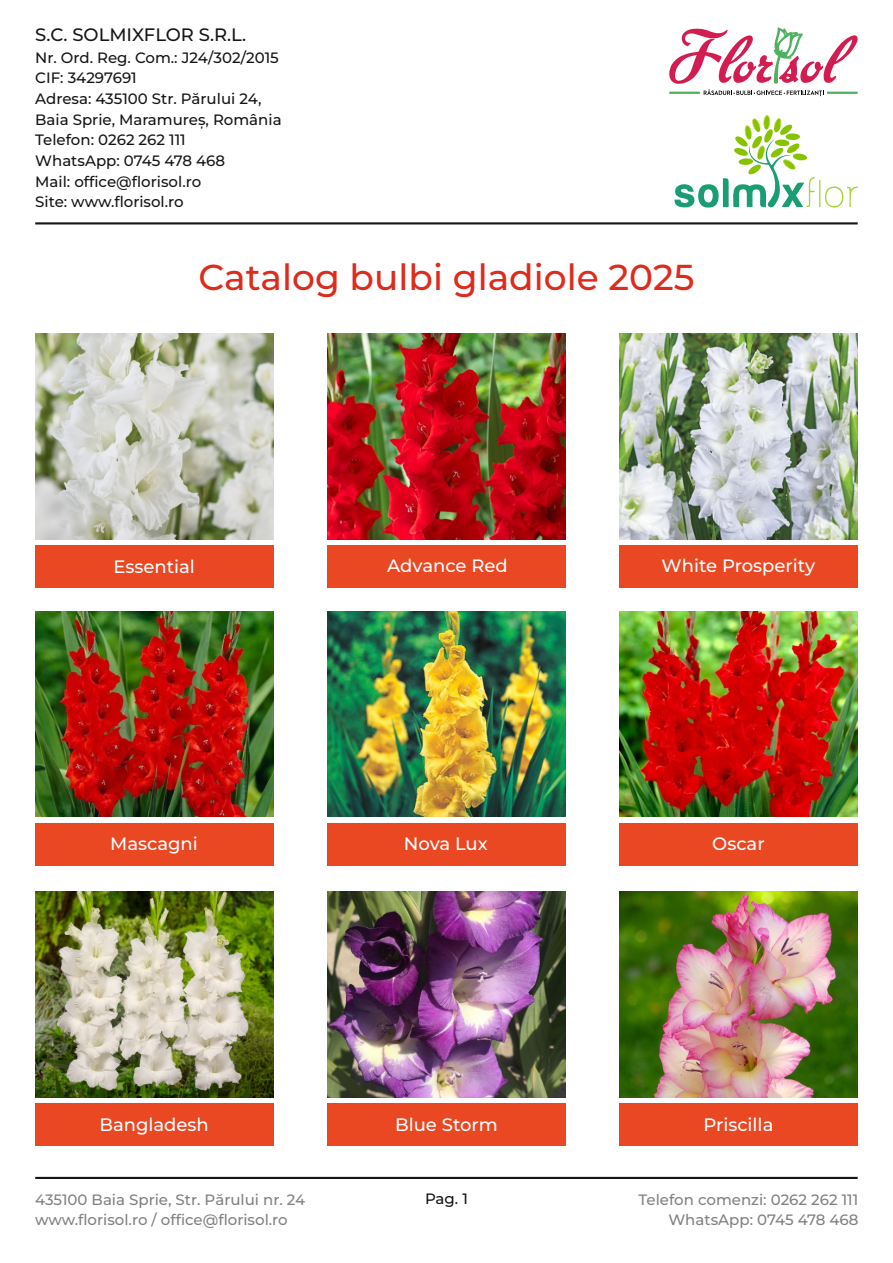
<style>
.page{position:relative;width:893px;height:1263px;background:#fff}
.page>*{position:absolute;margin:0;border:0;box-sizing:border-box;transform-origin:0 0}
.t1{font:500 36px "Montserrat";color:#dd2b1c}
.t2{font:500 18px "Montserrat";color:#fff}
.t3{font:500 18px "Montserrat";color:#151616}
.t4{font:500 15px/20.7px "Montserrat";color:#151616}
.t5{font:500 15px/20.7px "Montserrat";color:#818281}
</style>
<div class="page">
<img style="left:35px;top:334px;width:238px;height:205px">
<div style="left:35px;top:546px;width:238px;height:42px;background:#ea4823"></div>
<img style="left:328px;top:334px;width:238px;height:205px">
<div style="left:328px;top:545px;width:238px;height:43px;background:#ea4823"></div>
<img style="left:620px;top:334px;width:238px;height:205px">
<div style="left:620px;top:545px;width:238px;height:43px;background:#ea4823"></div>
<img style="left:620px;top:611px;width:238px;height:206px">
<div style="left:620px;top:823px;width:238px;height:43px;background:#ea4823"></div>
<img style="left:328px;top:611px;width:238px;height:206px">
<div style="left:328px;top:823px;width:238px;height:43px;background:#ea4823"></div>
<img style="left:35px;top:611px;width:238px;height:206px">
<div style="left:35px;top:823px;width:238px;height:43px;background:#ea4823"></div>
<img style="left:35px;top:892px;width:238px;height:205px">
<div style="left:35px;top:1103px;width:238px;height:43px;background:#ea4823"></div>
<img style="left:328px;top:892px;width:238px;height:205px">
<div style="left:328px;top:1103px;width:238px;height:43px;background:#ea4823"></div>
<img style="left:620px;top:892px;width:238px;height:205px">
<div style="left:620px;top:1103px;width:238px;height:43px;background:#ea4823"></div>
<hr style="left:35px;top:222px;width:823px;height:2px;background:#151616">
<hr style="left:35px;top:1177px;width:823px;height:2px;background:#151616">
<svg style="left:674px;top:115px;width:184px;height:93px"></svg>
<svg style="left:669px;top:27px;width:189px;height:57px"></svg>
<hr style="left:669px;top:92px;width:31px;height:2px;background:#4fb15f">
<hr style="left:827px;top:92px;width:31px;height:2px;background:#4fb15f">
<svg style="left:704px;top:90px;width:120px;height:6px"></svg>
<p class="t3" style="left:35px;top:24px;width:212px">S.C. SOLMIXFLOR S.R.L.</p>
<p class="t4" style="left:35px;top:47px;width:248px">Nr. Ord. Reg. Com.: J24/302/2015<br>CIF: 34297691<br>Adresa: 435100 Str. Părului 24,<br>Baia Sprie, Maramureș, România<br>Telefon: 0262 262 111<br>WhatsApp: 0745 478 468<br>Mail: office@florisol.ro<br>Site: www.florisol.ro</p>
<h1 class="t1" style="left:198px;top:255px;width:498px">Catalog bulbi gladiole 2025</h1>
<p class="t2" style="left:113px;top:555px;width:83px">Essential</p>
<p class="t2" style="left:387px;top:555px;width:122px">Advance Red</p>
<p class="t2" style="left:661px;top:554px;width:155px">White Prosperity</p>
<p class="t2" style="left:110px;top:833px;width:89px">Mascagni</p>
<p class="t2" style="left:404px;top:833px;width:85px">Nova Lux</p>
<p class="t2" style="left:712px;top:833px;width:54px">Oscar</p>
<p class="t2" style="left:99px;top:1113px;width:111px">Bangladesh</p>
<p class="t2" style="left:395px;top:1113px;width:104px">Blue Storm</p>
<p class="t2" style="left:703px;top:1113px;width:71px">Priscilla</p>
<p class="t5" style="left:35px;top:1189px;width:272px">435100 Baia Sprie, Str. Părului nr. 24 www.florisol.ro / office@florisol.ro</p>
<p class="t5" style="left:639px;top:1189px;width:221px;text-align:right">Telefon comenzi: 0262 262 111<br>WhatsApp: 0745 478 468</p>
<p class="t4" style="left:425px;top:1188px;width:44px">Pag. 1</p>
</div>
